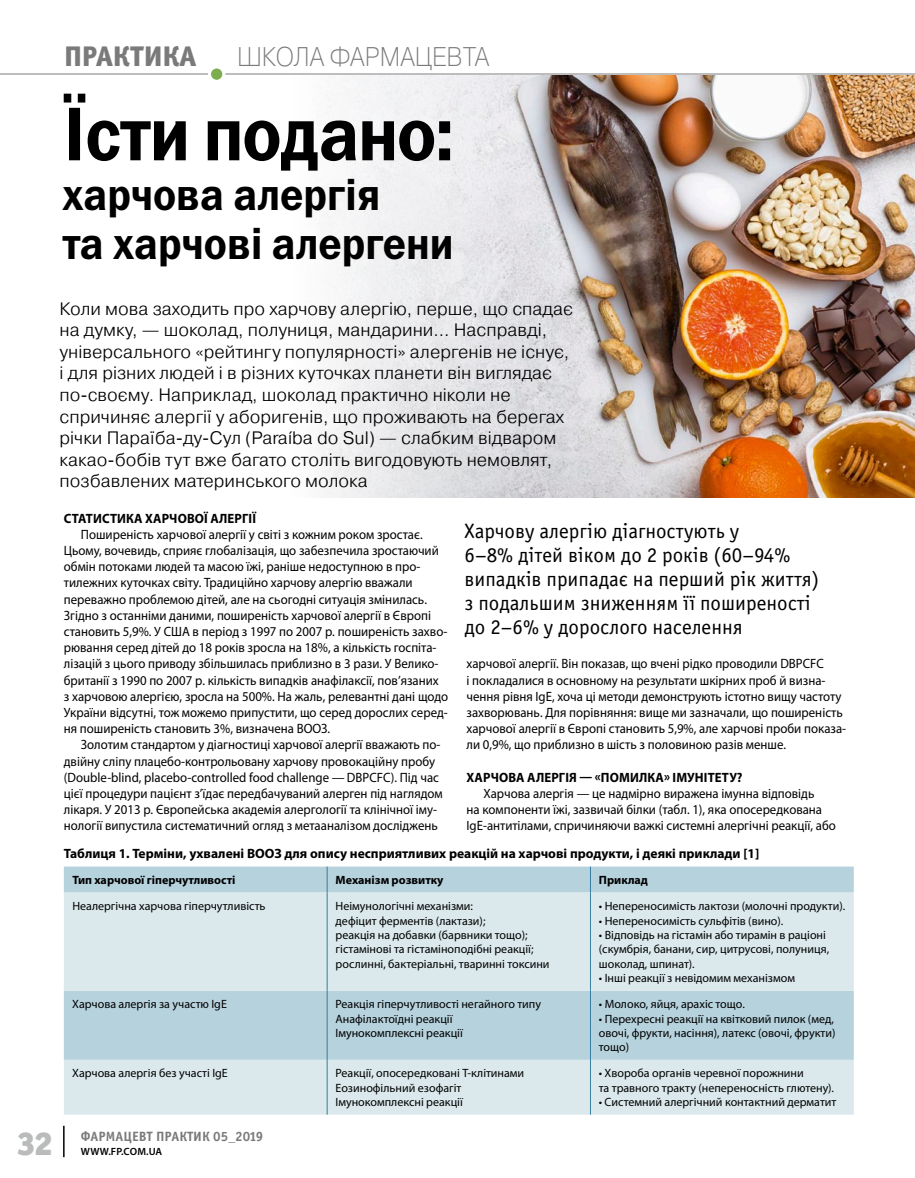
<style>
.page{position:relative;width:915px;height:1178px;background:#fff}
.page>*{position:absolute;margin:0;border:0;box-sizing:border-box;transform-origin:0 0}
.t1{font:76.5px "Franklin Gothic Demi ITC";letter-spacing:-.02em;color:#000;scale:.9 1}
.t2{font:45px/49.5px "Franklin Gothic Demi ITC";color:#000;scale:.9 1}
.t3{font:33px "Officina Serif Black ITC";color:#babbbb}
.t4{font:28.5px "Officina Sans Extra Bold ITC";letter-spacing:.01em;color:#7a7a7a}
.t5{font:27px "Pragmatica Light C";color:#7a7a7a;scale:.9 1}
.t6{font:21px/24px "Officina Sans Book ITC";color:#000}
.t7{font:300 18px/21.6px "Pragmatica";color:#000}
.t8{font:13.5px/16.2px "Myriad Pro";color:#000;scale:.95 1}
.t9{font:700 13.5px "Myriad Pro";color:#000}
.t10{font:700 13.5px "Myriad Pro";color:#000;scale:.95 1}
.t11{font:13.5px "Officina Sans Bold ITC";letter-spacing:.01em;color:#7a7a7a}
.t12{font:12px/14.4px "Myriad Pro";color:#000}
.t13{font:700 12px "Myriad Pro";color:#000}
.t14{font:600 10.5px "Myriad Pro";letter-spacing:.02em;color:#000}
.s1{font-style:italic}
</style>
<div class="page">
<div style="left:64px;top:866px;width:789px;height:26px;background:#b6d2dd"></div>
<svg style="left:64px;top:892px;width:789px;height:222px;background:#cfe1e8"></svg>
<svg style="left:327px;top:866px;width:1px;height:26px"></svg>
<svg style="left:590px;top:866px;width:1px;height:26px"></svg>
<hr style="left:327px;top:892px;width:1px;height:98px;background:#357ea3">
<hr style="left:590px;top:892px;width:1px;height:98px;background:#357ea3">
<hr style="left:327px;top:990px;width:1px;height:70px;background:#357ea3">
<hr style="left:590px;top:990px;width:1px;height:70px;background:#357ea3">
<hr style="left:327px;top:1060px;width:1px;height:54px;background:#357ea3">
<hr style="left:590px;top:1060px;width:1px;height:54px;background:#357ea3">
<img style="left:315px;top:75px;width:599px;height:422px">
<hr style="left:63px;top:1126px;width:2px;height:31px;background:#000">
<hr style="left:0;top:73px;width:914px;height:2px;background:#b9b9b9">
<div style="left:209px;top:67px;width:15px;height:14px;background:#7cae4f;border-radius:50%"></div>
<div style="left:208px;top:65px;width:17px;height:18px;border:3px solid #fff;border-radius:50%"></div>
<h3 class="t4" style="left:64px;top:38px;width:133px">практика</h3>
<h3 class="t5" style="left:237px;top:41px;width:281px">Школа фармацевта</h3>
<h1 class="t1" style="left:62px;top:88px;width:437px">Їсти подано:</h1>
<h2 class="t2" style="left:62px;top:171px;width:436px">харчова алергія<br>та харчові алергени</h2>
<p class="t7" style="left:60px;top:297px;width:515px">Коли мова заходить про харчову алергію, перше, що спадає на думку, — шоколад, полуниця, мандарини... Насправді, універсального «рейтингу популярності» алергенів не існує, і для різних людей і в різних куточках планети він виглядає по-своєму. Наприклад, шоколад практично ніколи не спричиняє алергії у аборигенів, що проживають на берегах річки Параїба-ду-Сул (Paraíba do Sul) — слабким відваром какао-бобів тут вже багато століть вигодовують немовлят, позбавлених материнського молока</p>
<p class="t10" style="left:64px;top:509px;width:18px">Статистика</p>
<p class="t10" style="left:145px;top:509px;width:45px">харчово</p>
<p class="t10" style="left:204px;top:509px;width:56px">ї алергії</p>
<p class="t8" style="left:64px;top:526px;width:406px;text-indent:17px">Поширеність харчової алергії у світі з кожним роком зростає.<br>Цьому, вочевидь, сприяє глобалізація, що забезпечила зростаючий обмін потоками людей та масою їжі, раніше недоступною в про&shy;тилежних куточках світу. Традиційно харчову алергію вважали переважно проблемою дітей, але на сьогодні ситуація змінилась.<br>Згідно з останніми даними, поширеність харчової алергії в Європі становить 5,9%. У США в період з 1997 по 2007 р. поширеність захво&shy;рювання серед дітей до 18 років зросла на 18%, а кількість госпіта&shy;лізацій з цього приводу збільшилась приблизно в 3 рази. У Велико&shy;британії з 1990 по 2007 р. кількість випадків анафілаксії, пов’язаних<br>з харчовою алергією, зросла на 500%. На жаль, релевантні дані щодо України відсутні, тож можемо припустити, що серед дорослих серед&shy;ня поширеність становить 3%, визначена ВООЗ.</p>
<p class="t8" style="left:64px;top:736px;width:400px;text-indent:17px">Золотим стандартом у діагностиці харчової алергії вважають по&shy;двійну сліпу плацебо-контрольовану харчову провокаційну пробу (Double-blind, placebo-controlled food challenge <span class="s1">—</span> DBPCFC). Під час цієї процедури пацієнт з’їдає передбачуваний алерген під наглядом лікаря. У 2013 р. Європейська академія алергології та клінічної іму&shy;нології випустила систематичний огляд з метааналізом досліджень</p>
<h3 class="t6" style="left:464px;top:518px;width:356px">Харчову алергію діагностують у<br>6–8% дітей віком до 2 років (60–94% випадків припадає на перший рік життя) з подальшим зниженням її поширеності до 2–6% у дорослого населення</h3>
<p class="t8" style="left:466px;top:655px;width:401px">харчової алергії. Він показав, що вчені рідко проводили DBPCFC<br>і покладалися в основному на результати шкірних проб й визна&shy;чення рівня IgE, хоча ці методи демонструють істотно вищу частоту захворювань. Для порівняння: вище ми зазначали, що поширеність харчової алергії в Європі становить 5,9%, але харчові проби показа&shy;ли 0,9%, що приблизно в шість з половиною разів менше.</p>
<p class="t10" style="left:466px;top:768px;width:44px">Харчова</p>
<p class="t10" style="left:527px;top:768px;width:89px">алергія — «поми</p>
<p class="t10" style="left:638px;top:768px;width:50px">лка» імун</p>
<p class="t10" style="left:703px;top:768px;width:13px">ітету</p>
<p class="t10" style="left:736px;top:768px;width:8px">?</p>
<p class="t8" style="left:466px;top:785px;width:390px;text-indent:17px">Харчова алергія — це надмірно виражена імунна відповідь<br>на компоненти їжі, зазвичай білки (табл. 1), яка опосередкована<br>IgE-антитілами, спричиняючи важкі системні алергічні реакції, або</p>
<p class="t9" style="left:64px;top:845px;width:696px">Таблиця 1. Терміни, ухвалені ВООЗ для опису несприятливих реакцій на харчові продукти, і деякі приклади [1]</p>
<p class="t13" style="left:72px;top:872px;width:165px">Тип харчової гіперчутливості</p>
<p class="t13" style="left:335px;top:872px;width:109px">Механізм розвитку</p>
<p class="t13" style="left:598px;top:872px;width:51px">Приклад</p>
<p class="t12" style="left:72px;top:899px;width:195px">Неалергічна харчова гіперчутливість</p>
<p class="t12" style="left:335px;top:899px;width:215px">Неімунологічні механізми:<br>дефіцит ферментів (лактази);<br>реакція на добавки (барвники тощо); гістамінові та гістаміноподібні реакції; рослинні, бактеріальні, тваринні токсини</p>
<p class="t12" style="left:598px;top:899px;width:248px">• Непереносимість лактози (молочні продукти).</p>
<p class="t12" style="left:598px;top:913px;width:186px">• Непереносимість сульфітів (вино).</p>
<p class="t12" style="left:598px;top:927px;width:232px">• Відповідь на гістамін або тирамін в раціоні (скумбрія, банани, сир, цитрусові, полуниця, шоколад, шпинат).</p>
<p class="t12" style="left:598px;top:971px;width:197px">• Інші реакції з невідомим механізмом</p>
<p class="t12" style="left:72px;top:997px;width:156px">Харчова алергія за участю IgE</p>
<p class="t12" style="left:335px;top:997px;width:207px">Реакція гіперчутливості негайного типу<br>Анафілактоїдні реакції<br>Імунокомплексні реакції</p>
<p class="t12" style="left:598px;top:997px;width:147px">• Молоко, яйця, арахіс тощо.</p>
<p class="t12" style="left:598px;top:1011px;width:238px">• Перехресні реакції на квітковий пилок (мед, овочі, фрукти, насіння), латекс (овочі, фрукти) тощо)</p>
<p class="t12" style="left:72px;top:1066px;width:157px">Харчова алергія без участі IgE</p>
<p class="t12" style="left:335px;top:1066px;width:190px">Реакції, опосередковані Т-клітинами<br>Еозинофільний езофагіт<br>Імунокомплексні реакції</p>
<p class="t12" style="left:598px;top:1066px;width:236px">• Хвороба органів черевної порожнини<br>та травного тракту (непереносність глютену).</p>
<p class="t12" style="left:598px;top:1095px;width:239px">• Системний алергічний контактний дерматит</p>
<h3 class="t3" style="left:17px;top:1122px;width:37px">32</h3>
<p class="t11" style="left:81px;top:1128px;width:184px">Фармацевт Практик 05_2019</p>
<p class="t14" style="left:81px;top:1144px;width:83px">WWW.FP.COM.UA</p>
</div>
